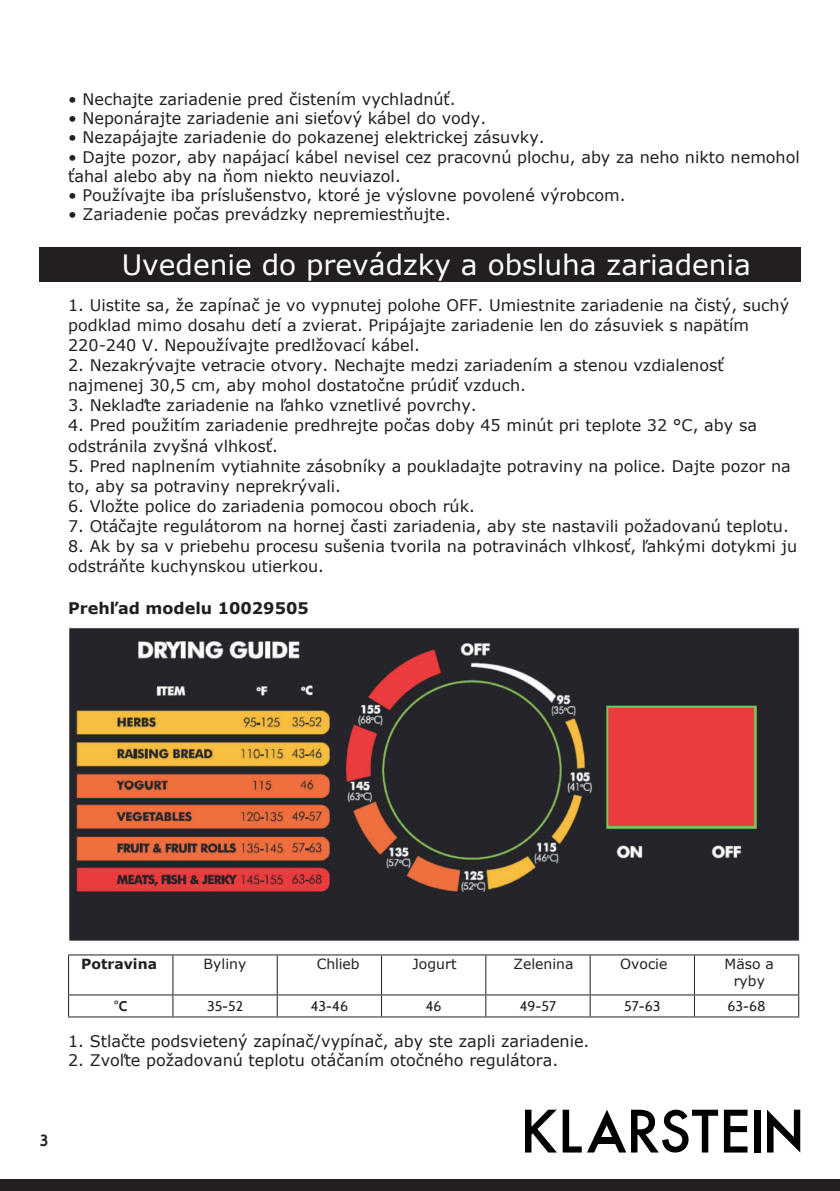
<style>
.page{position:relative;width:840px;height:1191px;background:#fff}
.page>*{position:absolute;margin:0;border:0;box-sizing:border-box;transform-origin:0 0}
.t1{font:28px "Verdana";color:#fff}
.t2{font:16px/20px "Verdana";color:#231f20}
.t3{font:700 16px "Verdana";color:#231f20}
.t4{font:700 16px "Cabin";color:#231f20}
.t5{font:14px/16.8px "Verdana";color:#231f20;text-align:center}
.t6{font:14px "Cabin";color:#231f20}
.t7{font:700 14px "Verdana";color:#231f20}
.t8{font:700 14px "Cabin";color:#231f20}
</style>
<div class="page">
<div style="left:0;top:1179px;width:839px;height:12px;background:#231f20"></div>
<svg style="left:525px;top:1109px;width:31px;height:43px"></svg>
<svg style="left:723px;top:1109px;width:24px;height:43px"></svg>
<div style="left:753px;top:1109px;width:7px;height:43px;background:#000"></div>
<svg style="left:562px;top:1109px;width:155px;height:43px"></svg>
<div style="left:594px;top:1137px;width:24px;height:6px;background:#000"></div>
<svg style="left:767px;top:1109px;width:32px;height:43px"></svg>
<div style="left:39px;top:247px;width:761px;height:34px;background:#231f20"></div>
<hr style="left:68px;top:954px;width:105px;height:1px;background:#231f20">
<hr style="left:68px;top:955px;width:1px;height:39px;background:#231f20">
<hr style="left:173px;top:954px;width:104px;height:1px;background:#231f20">
<hr style="left:172px;top:955px;width:1px;height:39px;background:#231f20">
<hr style="left:277px;top:954px;width:104px;height:1px;background:#231f20">
<hr style="left:276px;top:955px;width:1px;height:39px;background:#231f20">
<hr style="left:381px;top:954px;width:104px;height:1px;background:#231f20">
<hr style="left:381px;top:955px;width:1px;height:39px;background:#231f20">
<hr style="left:485px;top:954px;width:104px;height:1px;background:#231f20">
<hr style="left:485px;top:955px;width:1px;height:39px;background:#231f20">
<hr style="left:589px;top:954px;width:105px;height:1px;background:#231f20">
<hr style="left:589px;top:955px;width:1px;height:39px;background:#231f20">
<hr style="left:694px;top:954px;width:104px;height:1px;background:#231f20">
<hr style="left:693px;top:955px;width:1px;height:39px;background:#231f20">
<hr style="left:797px;top:955px;width:1px;height:39px;background:#231f20">
<hr style="left:68px;top:994px;width:105px;height:1px;background:#231f20">
<svg style="left:68px;top:995px;width:1px;height:21px"></svg>
<hr style="left:173px;top:994px;width:104px;height:1px;background:#231f20">
<svg style="left:172px;top:995px;width:1px;height:21px"></svg>
<hr style="left:277px;top:994px;width:104px;height:1px;background:#231f20">
<svg style="left:276px;top:995px;width:1px;height:21px"></svg>
<hr style="left:381px;top:994px;width:104px;height:1px;background:#231f20">
<svg style="left:381px;top:995px;width:1px;height:21px"></svg>
<hr style="left:485px;top:994px;width:104px;height:1px;background:#231f20">
<svg style="left:485px;top:995px;width:1px;height:21px"></svg>
<hr style="left:589px;top:994px;width:105px;height:1px;background:#231f20">
<svg style="left:589px;top:995px;width:1px;height:21px"></svg>
<hr style="left:694px;top:994px;width:104px;height:1px;background:#231f20">
<hr style="left:68px;top:1016px;width:105px;height:1px;background:#231f20">
<hr style="left:173px;top:1016px;width:104px;height:1px;background:#231f20">
<hr style="left:277px;top:1016px;width:104px;height:1px;background:#231f20">
<hr style="left:381px;top:1016px;width:104px;height:1px;background:#231f20">
<hr style="left:485px;top:1016px;width:104px;height:1px;background:#231f20">
<hr style="left:589px;top:1016px;width:105px;height:1px;background:#231f20">
<hr style="left:694px;top:1016px;width:104px;height:1px;background:#231f20">
<img style="left:68px;top:627px;width:731px;height:314px">
<p class="t2" style="left:68px;top:89px;width:389px">• Nechajte zariadenie pred čistením vychladnúť.</p>
<p class="t2" style="left:68px;top:108px;width:419px">• Neponárajte zariadenie ani sieťový kábel do vody.</p>
<p class="t2" style="left:68px;top:127px;width:478px">• Nezapájajte zariadenie do pokazenej elektrickej zásuvky.</p>
<p class="t2" style="left:68px;top:147px;width:732px;line-height:19.2px">• Dajte pozor, aby napájací kábel nevisel cez pracovnú plochu, aby za neho nikto nemohol ťahal alebo aby na ňom niekto neuviazol.</p>
<p class="t2" style="left:68px;top:185px;width:558px">• Používajte iba príslušenstvo, ktoré je výslovne povolené výrobcom.</p>
<p class="t2" style="left:68px;top:204px;width:384px">• Zariadenie počas prevádzky nepremiestňujte.</p>
<h1 class="t1" style="left:122px;top:245px;width:630px">Uvedenie do prevádzky a obsluha zariadenia</h1>
<p class="t2" style="left:68px;top:295px;width:722px">1. Uistite sa, že zapínač je vo vypnutej polohe OFF. Umiestnite zariadenie na čistý, suchý podklad mimo dosahu detí a zvierat. Pripájajte zariadenie len do zásuviek s napätím<br>220-240 V. Nepoužívajte predlžovací kábel.</p>
<p class="t2" style="left:68px;top:355px;width:656px">2. Nezakrývajte vetracie otvory. Nechajte medzi zariadením a stenou vzdialenosť najmenej 30,5 cm, aby mohol dostatočne prúdiť vzduch.</p>
<p class="t2" style="left:68px;top:395px;width:410px">3. Neklaďte zariadenie na ľahko vznetlivé povrchy.</p>
<p class="t2" style="left:68px;top:415px;width:690px">4. Pred použitím zariadenie predhrejte počas doby 45 minút pri teplote 32 °C, aby sa odstránila zvyšná vlhkosť.</p>
<p class="t2" style="left:68px;top:455px;width:723px">5. Pred naplnením vytiahnite zásobníky a poukladajte potraviny na police. Dajte pozor na to, aby sa potraviny neprekrývali.</p>
<p class="t2" style="left:68px;top:495px;width:408px">6. Vložte police do zariadenia pomocou oboch rúk.</p>
<p class="t2" style="left:68px;top:515px;width:721px">7. Otáčajte regulátorom na hornej časti zariadenia, aby ste nastavili požadovanú teplotu.</p>
<p class="t2" style="left:68px;top:535px;width:730px">8. Ak by sa v priebehu procesu sušenia tvorila na potravinách vlhkosť, ľahkými dotykmi ju odstráňte kuchynskou utierkou.</p>
<p class="t3" style="left:68px;top:596px;width:242px">Prehľad modelu 10029505</p>
<p class="t7" style="left:81px;top:954px;width:77px">Potravina</p>
<p class="t5" style="left:203px;top:955px;width:44px">Byliny</p>
<p class="t5" style="left:317px;top:955px;width:44px">Chlieb</p>
<p class="t5" style="left:412px;top:955px;width:45px">Jogurt</p>
<p class="t5" style="left:513px;top:955px;width:62px">Zelenina</p>
<p class="t5" style="left:619px;top:955px;width:49px">Ovocie</p>
<p class="t5" style="left:724px;top:955px;width:51px">Mäso a ryby</p>
<p class="t8" style="left:114px;top:998px;width:15px">°C</p>
<p class="t6" style="left:207px;top:997px;width:38px">35-52</p>
<p class="t6" style="left:310px;top:997px;width:39px">43-46</p>
<p class="t6" style="left:425px;top:997px;width:17px">46</p>
<p class="t6" style="left:519px;top:997px;width:38px">49-57</p>
<p class="t6" style="left:624px;top:997px;width:38px">57-63</p>
<p class="t6" style="left:727px;top:997px;width:40px">63-68</p>
<p class="t2" style="left:68px;top:1030px;width:522px">1. Stlačte podsvietený zapínač/vypínač, aby ste zapli zariadenie.</p>
<p class="t2" style="left:68px;top:1050px;width:491px">2. Zvoľte požadovanú teplotu otáčaním otočného regulátora.</p>
<p class="t4" style="left:40px;top:1130px;width:10px">3</p>
</div>
